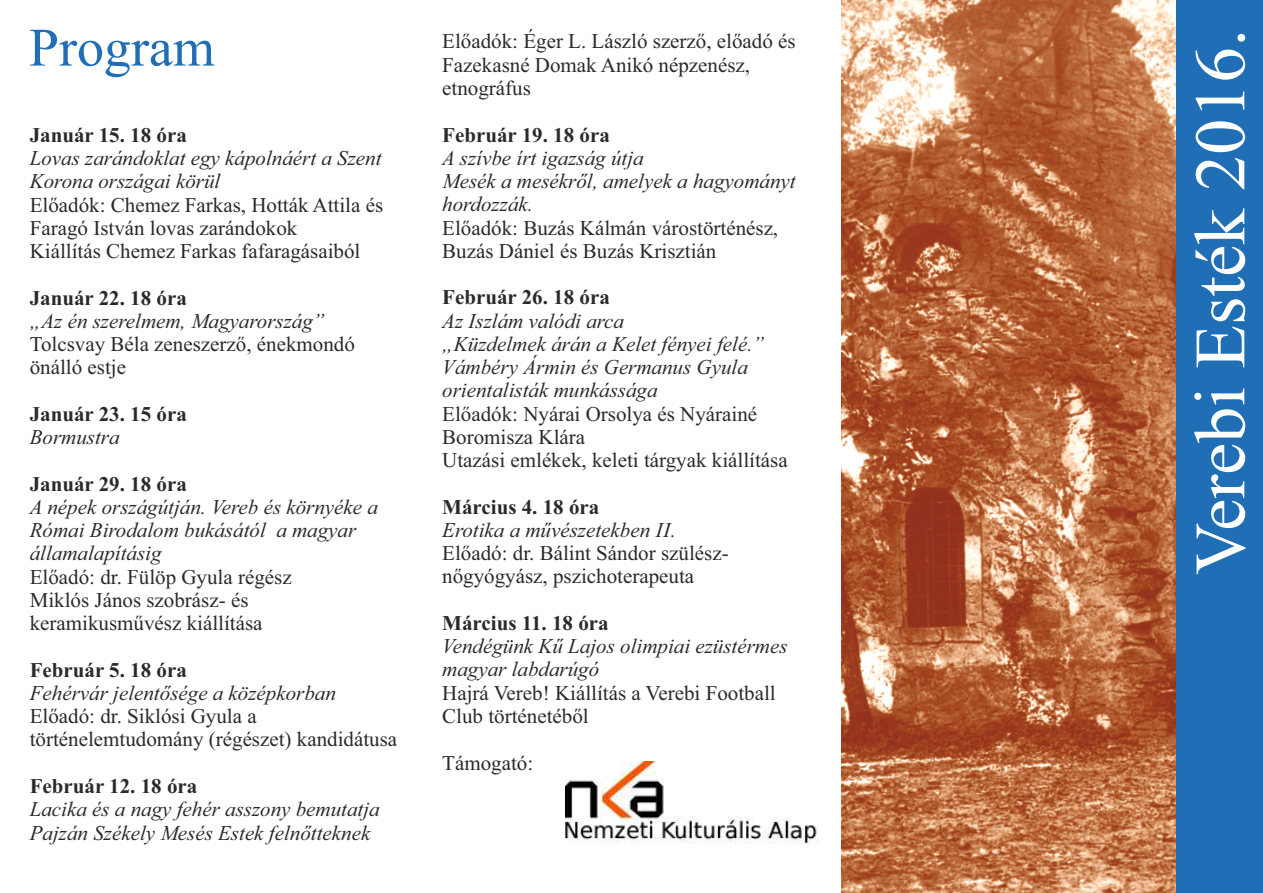
<style>
.page{position:relative;width:1263px;height:893px;background:#fff}
.page>*{position:absolute;margin:0;border:0;box-sizing:border-box;transform-origin:0 0}
.t1{font:72px "Times New Roman";color:#fefefe}
.t2{font:54px "Times New Roman";color:#206eb5}
.t3{font:21px/23.2px "Times New Roman";color:#2b2a29}
.t4{font:italic 21px/23.2px "Times New Roman";color:#2b2a29}
.t5{font:700 21px "Times New Roman";color:#2b2a29}
</style>
<div class="page">
<img style="left:842px;top:0;width:335px;height:893px">
<div style="left:1177px;top:0;width:86px;height:893px;background:#206eb5"></div>
<img style="left:566px;top:761px;width:253px;height:83px">
<h2 class="t2" style="left:29px;top:28px;width:187px">Program</h2>
<p class="t5" style="left:30px;top:128px;width:159px">Január 15. 18 óra</p>
<p class="t4" style="left:30px;top:148px;width:353px">Lovas zarándoklat egy kápolnáért a Szent<br>Korona országai körül</p>
<p class="t3" style="left:30px;top:195px;width:355px">Előadók: Chemez Farkas, Hották Attila és<br>Faragó István lovas zarándokok<br>Kiállítás Chemez Farkas fafaragásaiból</p>
<p class="t5" style="left:30px;top:290px;width:159px">Január 22. 18 óra</p>
<p class="t4" style="left:30px;top:311px;width:296px">„Az én szerelmem, Magyarország”</p>
<p class="t3" style="left:30px;top:334px;width:327px">Tolcsvay Béla zeneszerző, énekmondó önálló estje</p>
<p class="t5" style="left:30px;top:407px;width:159px">Január 23. 15 óra</p>
<p class="t4" style="left:30px;top:427px;width:91px">Bormustra</p>
<p class="t5" style="left:30px;top:476px;width:159px">Január 29. 18 óra</p>
<p class="t4" style="left:30px;top:497px;width:350px">A népek országútján. Vereb és környéke a<br>Római Birodalom bukásától a magyar államalapításig</p>
<p class="t3" style="left:30px;top:567px;width:263px">Előadó: dr. Fülöp Gyula régész<br>Miklós János szobrász- és keramikusművész kiállítása</p>
<p class="t5" style="left:30px;top:662px;width:159px">Február 5. 18 óra</p>
<p class="t4" style="left:30px;top:683px;width:308px">Fehérvár jelentősége a középkorban</p>
<p class="t3" style="left:30px;top:707px;width:369px">Előadó: dr. Siklósi Gyula a történelemtudomány (régészet) kandidátusa</p>
<p class="t5" style="left:30px;top:779px;width:169px">Február 12. 18 óra</p>
<p class="t4" style="left:30px;top:800px;width:351px">Lacika és a nagy fehér asszony bemutatja<br>Pajzán Székely Mesés Estek felnőtteknek</p>
<p class="t3" style="left:442px;top:32px;width:355px">Előadók: Éger L. László szerző, előadó és<br>Fazekasné Domak Anikó népzenész, etnográfus</p>
<p class="t5" style="left:442px;top:127px;width:169px">Február 19. 18 óra</p>
<p class="t4" style="left:442px;top:148px;width:355px">A szívbe írt igazság útja<br>Mesék a mesékről, amelyek a hagyományt hordozzák.</p>
<p class="t3" style="left:442px;top:218px;width:337px">Előadók: Buzás Kálmán várostörténész,<br>Buzás Dániel és Buzás Krisztián</p>
<p class="t5" style="left:442px;top:290px;width:169px">Február 26. 18 óra</p>
<p class="t4" style="left:442px;top:311px;width:323px">Az Iszlám valódi arca<br>„Küzdelmek árán a Kelet fényei felé.”<br>Vámbéry Ármin és Germanus Gyula orientalisták munkássága</p>
<p class="t3" style="left:442px;top:404px;width:347px">Előadók: Nyárai Orsolya és Nyárainé<br>Boromisza Klára<br>Utazási emlékek, keleti tárgyak kiállítása</p>
<p class="t5" style="left:442px;top:499px;width:159px">Március 4. 18 óra</p>
<p class="t4" style="left:442px;top:520px;width:235px">Erotika a művészetekben II.</p>
<p class="t3" style="left:442px;top:543px;width:288px">Előadó: dr. Bálint Sándor szülész&shy;nőgyógyász, pszichoterapeuta</p>
<p class="t5" style="left:442px;top:616px;width:168px">Március 11. 18 óra</p>
<p class="t4" style="left:442px;top:637px;width:347px">Vendégünk Kű Lajos olimpiai ezüstérmes magyar labdarúgó</p>
<p class="t3" style="left:442px;top:683px;width:335px">Hajrá Vereb! Kiállítás a Verebi Football<br>Club történetéből</p>
<p class="t3" style="left:442px;top:753px;width:92px">Támogató:</p>
<h1 class="t1" style="left:1194px;top:575px;width:547px;rotate:-90deg">Verebi Esték 2016.</h1>
</div>
